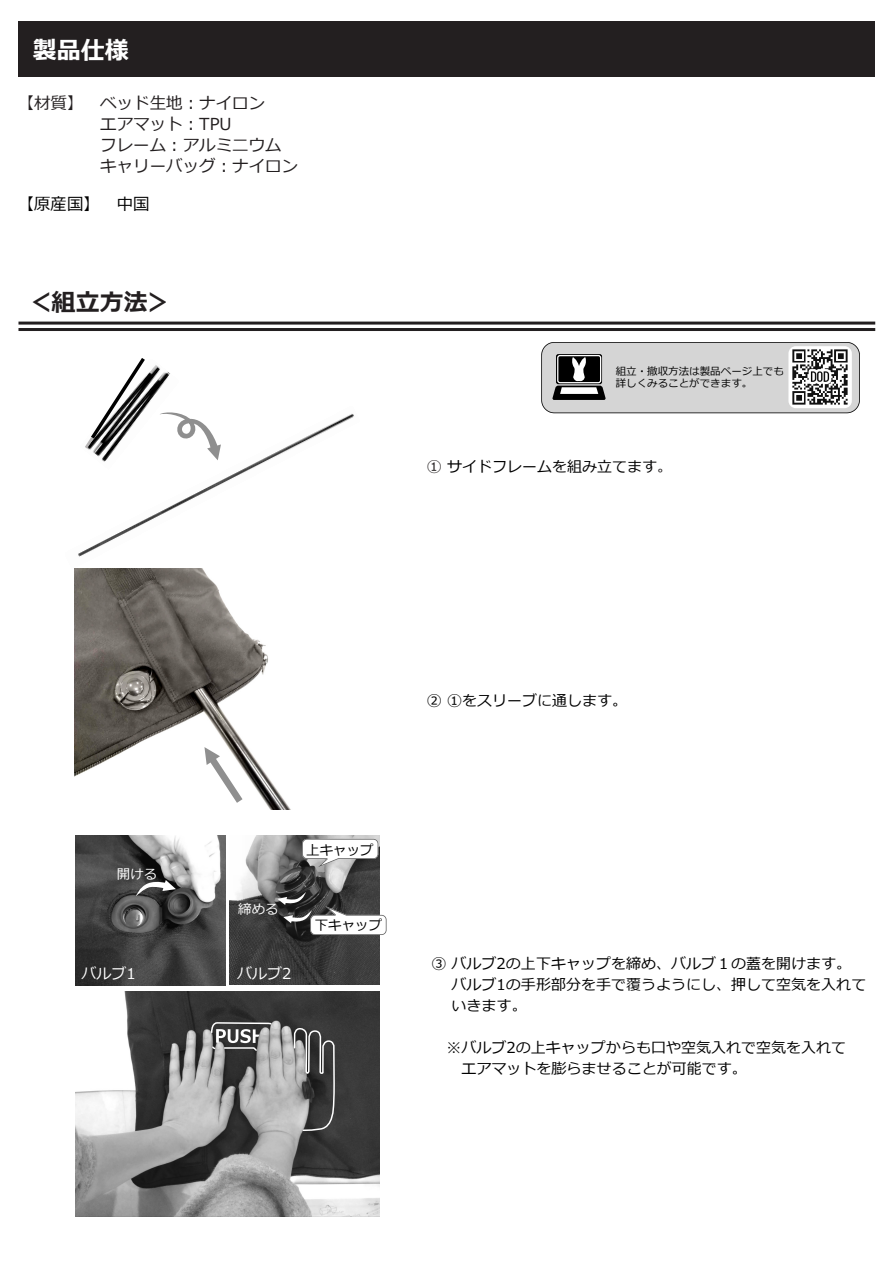
<style>
.page{position:relative;width:894px;height:1263px;background:#fff}
.page>*{position:absolute;margin:0;border:0;box-sizing:border-box;transform-origin:0 0}
.t1{font:700 24px "Meiryo";color:#231f20}
.t2{font:700 24px "Meiryo";color:#fff}
.t3{font:16.5px/21px "Meiryo";color:#231f20}
.t4{font:16.5px "Meiryo";color:#000}
.t5{font:15px/21px "Meiryo";color:#000}
.t6{font:15px "Meiryo";color:#fff}
.t7{font:13.5px "Meiryo";color:#000}
.t8{font:13.5px "Meiryo";color:#fff}
.t9{font:10.5px/12px "Meiryo";color:#000}
.s1{color:#231f20}
</style>
<div class="page">
<svg style="left:541px;top:342px;width:318px;height:71px;background:#c3c3c3"></svg>
<div style="left:557px;top:355px;width:44px;height:28px;border:1px solid #fff;border-radius:2px"></div>
<hr style="left:18px;top:322px;width:856px;height:3px;background:#231f20">
<hr style="left:18px;top:328px;width:856px;height:3px;background:#231f20">
<div style="left:18px;top:21px;width:856px;height:56px;background:#231f20"></div>
<img style="left:792px;top:350px;width:55px;height:55px">
<img style="left:145px;top:365px;width:25px;height:41px">
<svg style="left:111px;top:358px;width:34px;height:48px"></svg>
<img style="left:78px;top:406px;width:276px;height:151px">
<img style="left:74px;top:569px;width:130px;height:208px">
<img style="left:75px;top:835px;width:129px;height:150px">
<svg style="left:136px;top:880px;width:40px;height:16px"></svg>
<img style="left:75px;top:992px;width:129px;height:224px">
<svg style="left:204px;top:488px;width:182px;height:729px"></svg>
<h1 class="t2" style="left:33px;top:38px;width:98px">製品仕様</h1>
<p class="t3" style="left:100px;top:92px;width:200px;text-indent:-82px">【材質】 ベッド⽣地︓ナイロン<br>エアマット︓TPU<br>フレーム︓アルミ⼆ウムキャリーバッグ︓ナイロン</p>
<p class="t4" style="left:18px;top:195px;width:134px">【原産国】 中国</p>
<h1 class="t1" style="left:28px;top:290px;width:146px">＜組⽴⽅法＞</h1>
<p class="t9" style="left:615px;top:365px;width:170px">組⽴・撤収⽅法は製品ページ上でも詳しくみることができます。</p>
<p class="t5" style="left:427px;top:456px;width:247px"><span class="s1">①</span> サイドフレームを組み⽴てます<span class="s1">。</span></p>
<p class="t8" style="left:117px;top:867px;width:42px">開ける</p>
<p class="t6" style="left:81px;top:966px;width:56px">バルブ1</p>
<p class="t5" style="left:427px;top:690px;width:202px">② ①をスリーブに通します。</p>
<p class="t7" style="left:306px;top:843px;width:69px">上キャップ</p>
<p class="t8" style="left:238px;top:902px;width:42px">締める</p>
<p class="t6" style="left:237px;top:966px;width:56px">バルブ2</p>
<p class="t7" style="left:314px;top:918px;width:69px">下キャップ</p>
<p class="t5" style="left:451px;top:953px;width:416px;text-indent:-20px">③ バルブ2の上下キャップを締め、バルブ１の蓋を開けます。バルブ1の⼿形部分を⼿で覆うようにし、押して空気を⼊れていきます。</p>
<p class="t5" style="left:461px;top:1037px;width:386px;text-indent:-15px">※バルブ2の上キャップからも⼝や空気⼊れで空気を⼊れてエアマットを膨らませることが可能です。</p>
</div>
